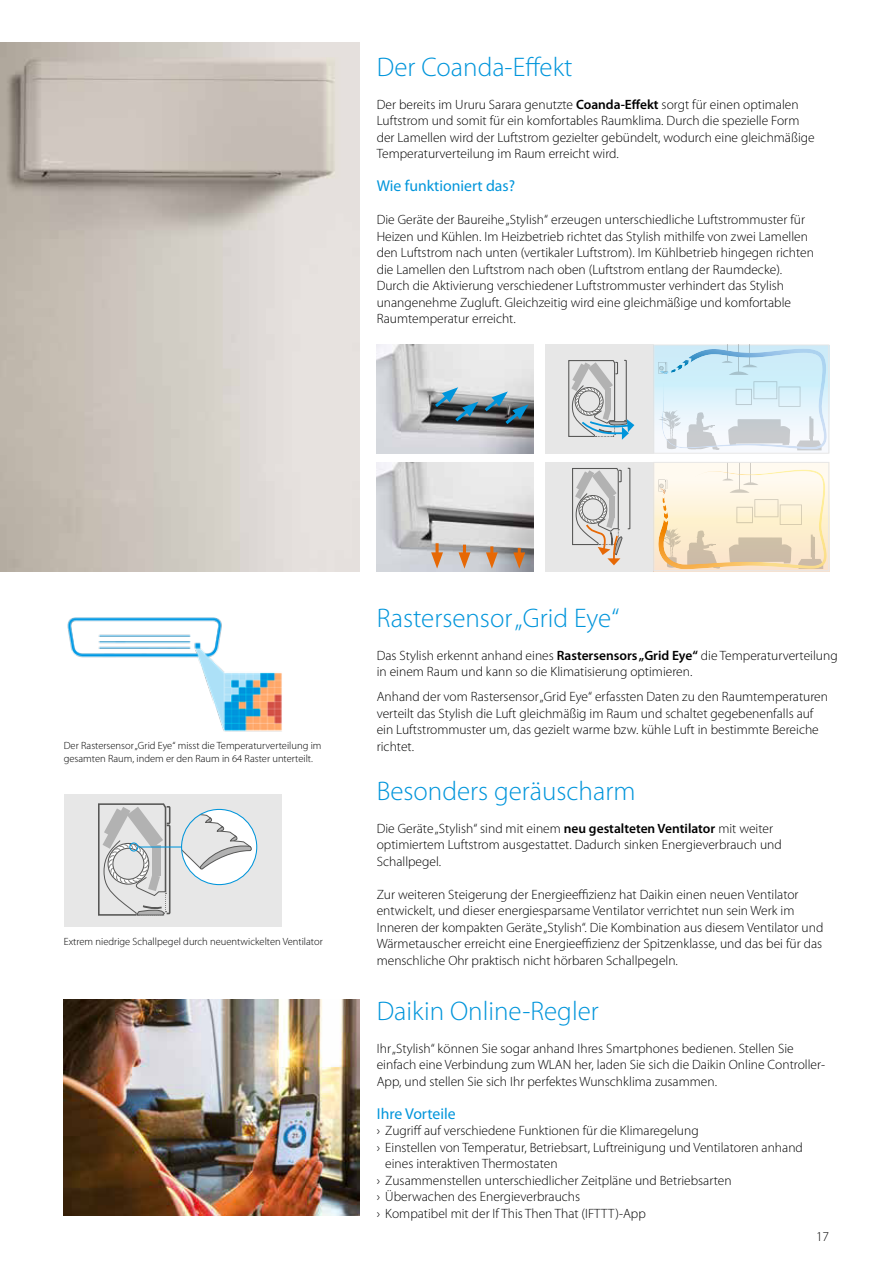
<style>
.page{position:relative;width:893px;height:1263px;background:#fff}
.page>*{position:absolute;margin:0;border:0;box-sizing:border-box;transform-origin:0 0}
.t1{font:300 27px "Myriad Pro";color:#0095db}
.t2{font:15.75px "Myriad Pro";color:#0095db}
.t3{font:300 13.5px/16.5px "Myriad Pro";color:#000}
.t4{font:300 10.5px "Myriad Pro";color:#000}
.s1{font-weight:600}
</style>
<div class="page">
<img style="left:0;top:43px;width:360px;height:528px">
<div style="left:64px;top:795px;width:217px;height:132px;background:#e7e7e7"></div>
<svg style="left:98px;top:803px;width:73px;height:113px"></svg>
<div style="left:129px;top:842px;width:9px;height:9px;border:1px solid #0095db;border-radius:50%"></div>
<div style="left:182px;top:809px;width:75px;height:75px;background:#fff;border-radius:50%"></div>
<svg style="left:182px;top:809px;width:70px;height:62px"></svg>
<div style="left:181px;top:809px;width:76px;height:76px;border:1px solid #0095db;border-radius:50%"></div>
<hr style="left:138px;top:846px;width:44px;height:1px;background:#0095db">
<img style="left:64px;top:1000px;width:296px;height:215px">
<img style="left:67px;top:617px;width:215px;height:115px">
<div style="left:545px;top:345px;width:108px;height:109px;background:#e7e7e7"></div>
<div style="left:545px;top:462px;width:108px;height:109px;background:#e7e7e7"></div>
<svg style="left:572px;top:467px;width:59px;height:98px"></svg>
<img style="left:377px;top:345px;width:156px;height:109px">
<svg style="left:432px;top:387px;width:97px;height:40px;background:#6c818a"></svg>
<img style="left:377px;top:462px;width:156px;height:109px">
<hr style="left:436px;top:543px;width:3px;height:15px;background:#e66805">
<svg style="left:431px;top:552px;width:12px;height:17px"></svg>
<svg style="left:459px;top:545px;width:11px;height:24px"></svg>
<svg style="left:486px;top:546px;width:12px;height:23px"></svg>
<svg style="left:513px;top:548px;width:12px;height:21px"></svg>
<div style="left:653px;top:345px;width:176px;height:108px;background:linear-gradient(to bottom,#c2eaf8,#fbfbfe)"></div>
<svg style="left:657px;top:345px;width:170px;height:105px;background:#d2e7f1"></svg>
<svg style="left:657px;top:464px;width:170px;height:105px"></svg>
<div style="left:653px;top:462px;width:176px;height:109px;border:1px solid #e7e7e7"></div>
<svg style="left:568px;top:359px;width:66px;height:81px"></svg>
<h1 class="t1" style="left:377px;top:54px;width:197px">Der Coanda-Effekt</h1>
<p class="t3" style="left:377px;top:96px;width:439px">Der bereits im Ururu Sarara genutzte <span class="s1">Coanda-Effekt</span> sorgt für einen optimalen Luftstrom und somit für ein komfortables Raumklima. Durch die spezielle Form der Lamellen wird der Luftstrom gezielter gebündelt, wodurch eine gleichmäßige Temperaturverteilung im Raum erreicht wird.</p>
<p class="t2" style="left:377px;top:176px;width:140px">Wie funktioniert das?</p>
<p class="t3" style="left:377px;top:212px;width:439px">Die Geräte der Baureihe „Stylish“ erzeugen unterschiedliche Luftstrommuster für Heizen und Kühlen. Im Heizbetrieb richtet das Stylish mithilfe von zwei Lamellen den Luftstrom nach unten (vertikaler Luftstrom). Im Kühlbetrieb hingegen richten die Lamellen den Luftstrom nach oben (Luftstrom entlang der Raumdecke).<br>Durch die Aktivierung verschiedener Luftstrommuster verhindert das Stylish unangenehme Zugluft. Gleichzeitig wird eine gleichmäßige und komfortable Raumtemperatur erreicht.</p>
<h1 class="t1" style="left:377px;top:605px;width:244px">Rastersensor „Grid Eye“</h1>
<p class="t3" style="left:377px;top:648px;width:462px">Das Stylish erkennt anhand eines <span class="s1">Rastersensors „Grid Eye“</span> die Temperaturverteilung in einem Raum und kann so die Klimatisierung optimieren.</p>
<p class="t3" style="left:377px;top:689px;width:453px">Anhand der vom Rastersensor „Grid Eye“ erfassten Daten zu den Raumtemperaturen verteilt das Stylish die Luft gleichmäßig im Raum und schaltet gegebenenfalls auf ein Luftstrommuster um, das gezielt warme bzw. kühle Luft in bestimmte Bereiche</p>
<p class="t4" style="left:64px;top:741px;width:259px">Der Rastersensor „Grid Eye“ misst die Temperaturverteilung im</p>
<p class="t3" style="left:377px;top:739px;width:39px">richtet.</p>
<p class="t4" style="left:64px;top:754px;width:251px">gesamten Raum, indem er den Raum in 64 Raster unterteilt.</p>
<p class="t4" style="left:64px;top:936px;width:261px">Extrem niedrige Schallpegel durch neuentwickelten Ventilator</p>
<h1 class="t1" style="left:377px;top:778px;width:260px">Besonders geräuscharm</h1>
<p class="t3" style="left:377px;top:821px;width:406px">Die Geräte „Stylish“ sind mit einem <span class="s1">neu gestalteten Ventilator</span> mit weiter optimiertem Luftstrom ausgestattet. Dadurch sinken Energieverbrauch und<br>Schallpegel.</p>
<p class="t3" style="left:377px;top:887px;width:448px">Zur weiteren Steigerung der Energieeffizienz hat Daikin einen neuen Ventilator entwickelt, und dieser energiesparsame Ventilator verrichtet nun sein Werk im Inneren der kompakten Geräte „Stylish“. Die Kombination aus diesem Ventilator und Wärmetauscher erreicht eine Energieeffizienz der Spitzenklasse, und das bei für das menschliche Ohr praktisch nicht hörbaren Schallpegeln.</p>
<h1 class="t1" style="left:377px;top:998px;width:224px">Daikin Online-Regler</h1>
<p class="t3" style="left:377px;top:1041px;width:450px">Ihr „Stylish“ können Sie sogar anhand Ihres Smartphones bedienen. Stellen Sie einfach eine Verbindung zum WLAN her, laden Sie sich die Daikin Online Controller-<br>App, und stellen Sie sich Ihr perfektes Wunschklima zusammen.</p>
<p class="t2" style="left:377px;top:1104px;width:81px">Ihre Vorteile</p>
<p class="t3" style="left:377px;top:1123px;width:323px">› Zugriff auf verschiedene Funktionen für die Klimaregelung</p>
<p class="t3" style="left:377px;top:1140px;width:428px">› Einstellen von Temperatur, Betriebsart, Luftreinigung und Ventilatoren anhand</p>
<p class="t3" style="left:385px;top:1156px;width:174px">eines interaktiven Thermostaten</p>
<p class="t3" style="left:377px;top:1173px;width:356px">› Zusammenstellen unterschiedlicher Zeitpläne und Betriebsarten</p>
<p class="t3" style="left:377px;top:1189px;width:205px">› Überwachen des Energieverbrauchs</p>
<p class="t3" style="left:377px;top:1206px;width:271px">› Kompatibel mit der If This Then That (IFTTT)-App</p>
<p class="t3" style="left:816px;top:1228px;width:15px">17</p>
</div>
